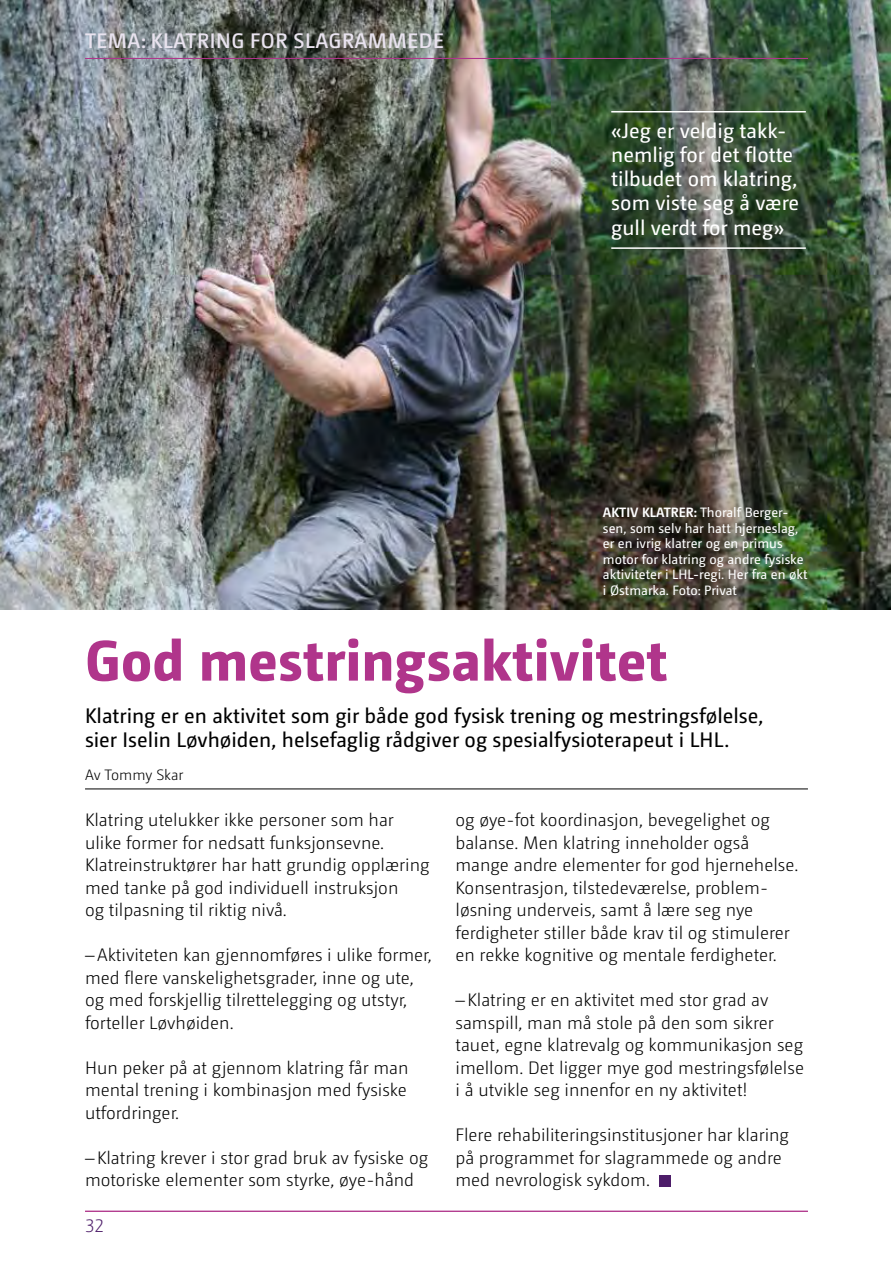
<style>
.page{position:relative;width:893px;height:1263px;background:#fff}
.page>*{position:absolute;margin:0;border:0;box-sizing:border-box;transform-origin:0 0}
.t1{font:800 57px "Camingo Dos Pro";color:#b0358b}
.t2{font:21px/24px "Camingo Dos Pro";color:#000}
.t3{font:21px/24.2px "Camingo Dos Pro";color:#fff}
.t4{font:600 21px "Camingo Dos Pro";letter-spacing:.025em;color:#e9e3ef}
.t5{font:300 18px/22.5px "Camingo Dos Pro";color:#000}
.t6{font:300 18px "Camingo Dos Pro";color:#4d1d69}
.t7{font:300 15px "Camingo Dos Pro";letter-spacing:-.005em;color:#000}
.t8{font:13.5px/15.6px "Camingo Dos Pro";color:#fff}
.s1{font-weight:700}
</style>
<div class="page">
<img style="left:0;top:0;width:891px;height:609px">
<hr style="left:85px;top:58px;width:723px;height:1px;background:#b0358b">
<hr style="left:85px;top:1211px;width:723px;height:1px;background:#b0358b">
<hr style="left:85px;top:789px;width:723px;height:1px;background:#000">
<div style="left:659px;top:1175px;width:12px;height:11px;background:#4d1d69"></div>
<hr style="left:611px;top:111px;width:195px;height:1px;background:#fff">
<hr style="left:611px;top:247px;width:195px;height:2px;background:#fff">
<p class="t4" style="left:85px;top:28px;width:360px">TEMA: KLATRING FOR SLAGRAMMEDE</p>
<p class="t3" style="left:611px;top:119px;width:189px">«Jeg er veldig takk&shy;nemlig for det flotte tilbudet om klatring, som viste seg å være gull verdt for meg»</p>
<p class="t8" style="left:603px;top:504px;width:206px"><span class="s1">AKTIV KLATRER:</span> Thoralf Berger&shy;sen, som selv har hatt hjerneslag, er en ivrig klatrer og en primus motor for klatring og andre fysiske aktiviteter i LHL-regi. Her fra en økt i Østmarka. Foto: Privat</p>
<h1 class="t1" style="left:85px;top:626px;width:584px">God mestringsaktivitet</h1>
<p class="t2" style="left:85px;top:703px;width:680px">Klatring er en aktivitet som gir både god fysisk trening og mestringsfølelse, sier Iselin Løvhøiden, helsefaglig rådgiver og spesialfysioterapeut i LHL.</p>
<p class="t7" style="left:85px;top:766px;width:100px">Av Tommy Skar</p>
<p class="t5" style="left:85px;top:809px;width:346px">Klatring utelukker ikke personer som har ulike former for nedsatt funksjonsevne.<br>Klatreinstruktører har hatt grundig opplæring med tanke på god individuell instruksjon<br>og tilpasning til riktig nivå.</p>
<p class="t5" style="left:85px;top:944px;width:348px">– Aktiviteten kan gjennomføres i ulike former, med flere vanskelighetsgrader, inne og ute, og med forskjellig tilrettelegging og utstyr, forteller Løvhøiden.</p>
<p class="t5" style="left:85px;top:1056px;width:325px;text-align:justify">Hun peker på at gjennom klatring får man mental trening i kombinasjon med fysiske utfordringer.</p>
<p class="t5" style="left:85px;top:1146px;width:345px">– Klatring krever i stor grad bruk av fysiske og motoriske elementer som styrke, øye- hånd</p>
<p class="t5" style="left:455px;top:809px;width:344px">og øye-fot koordinasjon, bevegelighet og balanse. Men klatring inneholder også mange andre elementer for god hjernehelse.<br>Konsentrasjon, tilstedeværelse, problem&shy;løsning underveis, samt å lære seg nye ferdigheter stiller både krav til og stimulerer en rekke kognitive og mentale ferdigheter.</p>
<p class="t5" style="left:455px;top:989px;width:350px">– Klatring er en aktivitet med stor grad av samspill, man må stole på den som sikrer tauet, egne klatrevalg og kommunikasjon seg imellom. Det ligger mye god mestringsfølelse i å utvikle seg innenfor en ny aktivitet!</p>
<p class="t5" style="left:455px;top:1124px;width:335px">Flere rehabiliteringsinstitusjoner har klaring på programmet for slagrammede og andre med nevrologisk sykdom.</p>
<p class="t6" style="left:85px;top:1216px;width:21px">32</p>
</div>
